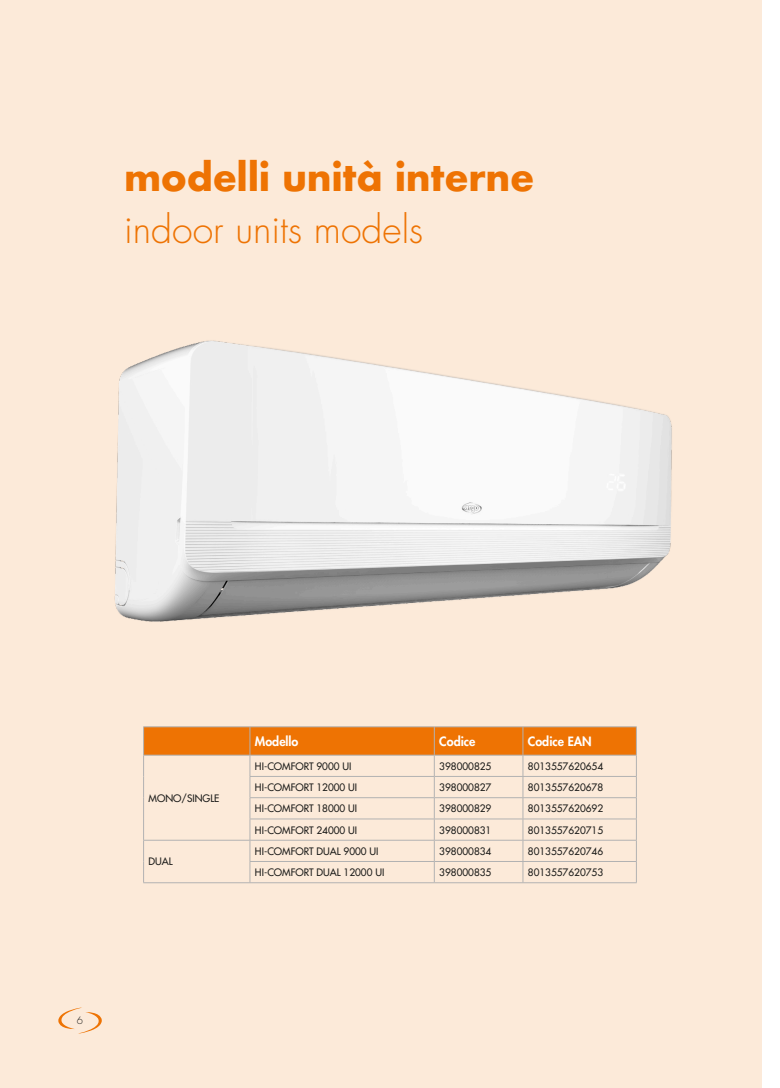
<style>
.page{position:relative;width:780px;height:1088px;background:#fff}
.page>*{position:absolute;margin:0;border:0;box-sizing:border-box;transform-origin:0 0}
.t1{font:700 37.5px "Futura";letter-spacing:-.01em;color:#ee7303}
.t2{font:300 37.5px "Futura LT";color:#ee7303}
.t3{font:800 12.5px "Futura LT";color:#fff}
.t4{font:10px "Futura LT";color:#1d1d1b}
.t5{font:300 10px "Futura LT";color:#1d1d1b}
</style>
<div class="page">
<div style="left:0;top:0;width:762px;height:1088px;background:#fcead9"></div>
<img style="left:114px;top:340px;width:558px;height:282px">
<svg style="left:58px;top:1007px;width:44px;height:26px"></svg>
<hr style="left:143px;top:882px;width:107px;height:1px;background:#b2b2b2">
<hr style="left:250px;top:882px;width:184px;height:1px;background:#b2b2b2">
<hr style="left:434px;top:882px;width:89px;height:1px;background:#b2b2b2">
<hr style="left:523px;top:882px;width:113px;height:1px;background:#b2b2b2">
<hr style="left:143px;top:726px;width:107px;height:1px;background:#b2b2b2">
<hr style="left:250px;top:726px;width:184px;height:1px;background:#b2b2b2">
<hr style="left:434px;top:726px;width:89px;height:1px;background:#b2b2b2">
<hr style="left:523px;top:726px;width:113px;height:1px;background:#b2b2b2">
<svg style="left:143px;top:727px;width:494px;height:155px"></svg>
<hr style="left:143px;top:755px;width:107px;height:1px;background:#b2b2b2">
<hr style="left:250px;top:755px;width:184px;height:1px;background:#b2b2b2">
<hr style="left:434px;top:755px;width:89px;height:1px;background:#b2b2b2">
<hr style="left:523px;top:755px;width:113px;height:1px;background:#b2b2b2">
<p class="t1" style="left:124px;top:149px;width:411px">modelli unità interne</p>
<p class="t2" style="left:124px;top:206px;width:300px">indoor units models</p>
<p class="t5" style="left:77px;top:1014px;width:8px">6</p>
<p class="t4" style="left:149px;top:791px;width:72px">MONO/SINGLE</p>
<p class="t4" style="left:149px;top:855px;width:26px">DUAL</p>
<p class="t3" style="left:255px;top:733px;width:45px">Modello</p>
<p class="t3" style="left:439px;top:733px;width:38px">Codice</p>
<p class="t3" style="left:528px;top:733px;width:65px">Codice EAN</p>
<p class="t4" style="left:255px;top:759px;width:98px">HI-COMFORT 9000 UI</p>
<p class="t4" style="left:439px;top:759px;width:54px">398000825</p>
<p class="t4" style="left:528px;top:759px;width:77px">8013557620654</p>
<p class="t4" style="left:255px;top:781px;width:104px">HI-COMFORT 12000 UI</p>
<p class="t4" style="left:439px;top:781px;width:54px">398000827</p>
<p class="t4" style="left:528px;top:781px;width:77px">8013557620678</p>
<p class="t4" style="left:255px;top:802px;width:104px">HI-COMFORT 18000 UI</p>
<p class="t4" style="left:439px;top:802px;width:54px">398000829</p>
<p class="t4" style="left:528px;top:802px;width:77px">8013557620692</p>
<p class="t4" style="left:255px;top:823px;width:104px">HI-COMFORT 24000 UI</p>
<p class="t4" style="left:439px;top:823px;width:54px">398000831</p>
<p class="t4" style="left:528px;top:823px;width:77px">8013557620715</p>
<p class="t4" style="left:255px;top:845px;width:125px">HI-COMFORT DUAL 9000 UI</p>
<p class="t4" style="left:439px;top:845px;width:54px">398000834</p>
<p class="t4" style="left:528px;top:845px;width:77px">8013557620746</p>
<p class="t4" style="left:255px;top:866px;width:131px">HI-COMFORT DUAL 12000 UI</p>
<p class="t4" style="left:439px;top:866px;width:54px">398000835</p>
<p class="t4" style="left:528px;top:866px;width:77px">8013557620753</p>
</div>
